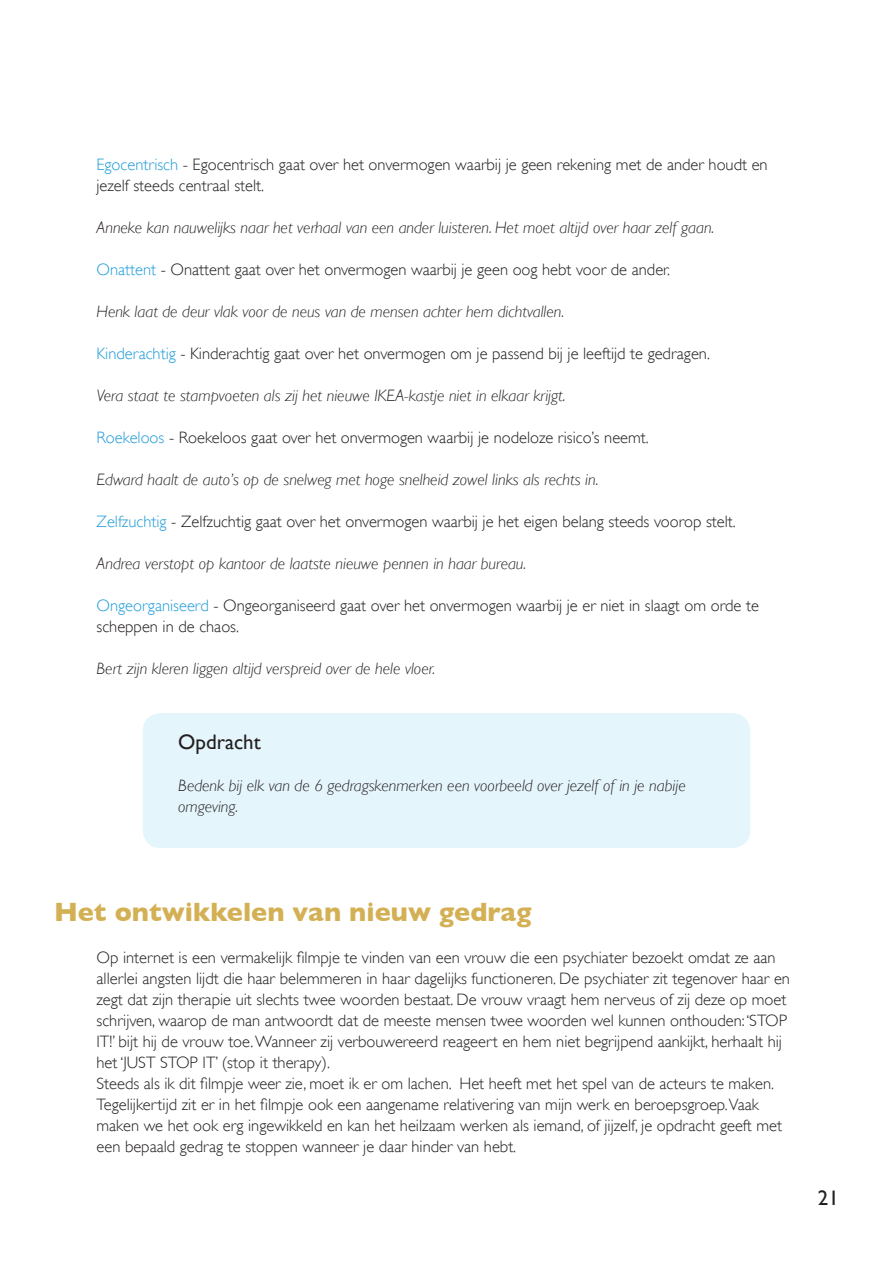
<style>
.page{position:relative;width:893px;height:1263px;background:#fff}
.page>*{position:absolute;margin:0;border:0;box-sizing:border-box;transform-origin:0 0}
.t1{font:700 27px "Gill Sans";color:#d4b055}
.t2{font:21px "Gill Sans";color:#231f20}
.t3{font:300 16.5px/21px "Gill Sans";color:#231f20}
.t4{font:italic 300 16.5px/21px "Gill Sans";color:#231f20}
.s1{color:#219cd8}
</style>
<div class="page">
<div style="left:143px;top:713px;width:607px;height:135px;background:#e5f5fc;border-radius:18px"></div>
<p class="t3" style="left:97px;top:154px;width:673px"><span class="s1">Egocentrisch</span> - Egocentrisch gaat over het onvermogen waarbij je geen rekening met de ander houdt en jezelf steeds centraal stelt.</p>
<p class="t4" style="left:97px;top:217px;width:619px">Anneke kan nauwelijks naar het verhaal van een ander luisteren. Het moet altijd over haar zelf gaan.</p>
<p class="t3" style="left:97px;top:259px;width:575px"><span class="s1">Onattent</span> - Onattent gaat over het onvermogen waarbij je geen oog hebt voor de ander.</p>
<p class="t4" style="left:97px;top:301px;width:469px">Henk laat de deur vlak voor de neus van de mensen achter hem dichtvallen.</p>
<p class="t3" style="left:97px;top:343px;width:615px"><span class="s1">Kinderachtig</span> - Kinderachtig gaat over het onvermogen om je passend bij je leeftijd te gedragen.</p>
<p class="t4" style="left:97px;top:385px;width:471px">Vera staat te stampvoeten als zij het nieuwe IKEA-kastje niet in elkaar krijgt.</p>
<p class="t3" style="left:97px;top:427px;width:554px"><span class="s1">Roekeloos</span> - Roekeloos gaat over het onvermogen waarbij je nodeloze risico’s neemt.</p>
<p class="t4" style="left:97px;top:469px;width:503px">Edward haalt de auto’s op de snelweg met hoge snelheid zowel links als rechts in.</p>
<p class="t3" style="left:97px;top:511px;width:641px"><span class="s1">Zelfzuchtig</span> - Zelfzuchtig gaat over het onvermogen waarbij je het eigen belang steeds voorop stelt.</p>
<p class="t4" style="left:97px;top:553px;width:431px">Andrea verstopt op kantoor de laatste nieuwe pennen in haar bureau.</p>
<p class="t3" style="left:97px;top:595px;width:664px"><span class="s1">Ongeorganiseerd</span> - Ongeorganiseerd gaat over het onvermogen waarbij je er niet in slaagt om orde te scheppen in de chaos.</p>
<p class="t4" style="left:97px;top:658px;width:340px">Bert zijn kleren liggen altijd verspreid over de hele vloer.</p>
<p class="t2" style="left:178px;top:729px;width:84px">Opdracht</p>
<p class="t4" style="left:178px;top:775px;width:509px">Bedenk bij elk van de 6 gedragskenmerken een voorbeeld over jezelf of in je nabije omgeving.</p>
<h1 class="t1" style="left:54px;top:895px;width:479px">Het ontwikkelen van nieuw gedrag</h1>
<p class="t3" style="left:97px;top:946px;width:695px">Op internet is een vermakelijk filmpje te vinden van een vrouw die een psychiater bezoekt omdat ze aan allerlei angsten lijdt die haar belemmeren in haar dagelijks functioneren. De psychiater zit tegenover haar en zegt dat zijn therapie uit slechts twee woorden bestaat. De vrouw vraagt hem nerveus of zij deze op moet schrijven, waarop de man antwoordt dat de meeste mensen twee woorden wel kunnen onthouden: ‘STOP IT!’ bijt hij de vrouw toe. Wanneer zij verbouwereerd reageert en hem niet begrijpend aankijkt, herhaalt hij het ‘JUST STOP IT’ (stop it therapy).<br>Steeds als ik dit filmpje weer zie, moet ik er om lachen. Het heeft met het spel van de acteurs te maken.<br>Tegelijkertijd zit er in het filmpje ook een aangename relativering van mijn werk en beroepsgroep.Vaak maken we het ook erg ingewikkeld en kan het heilzaam werken als iemand, of jijzelf, je opdracht geeft met een bepaald gedrag te stoppen wanneer je daar hinder van hebt.</p>
<p class="t2" style="left:818px;top:1186px;width:22px">21</p>
</div>
